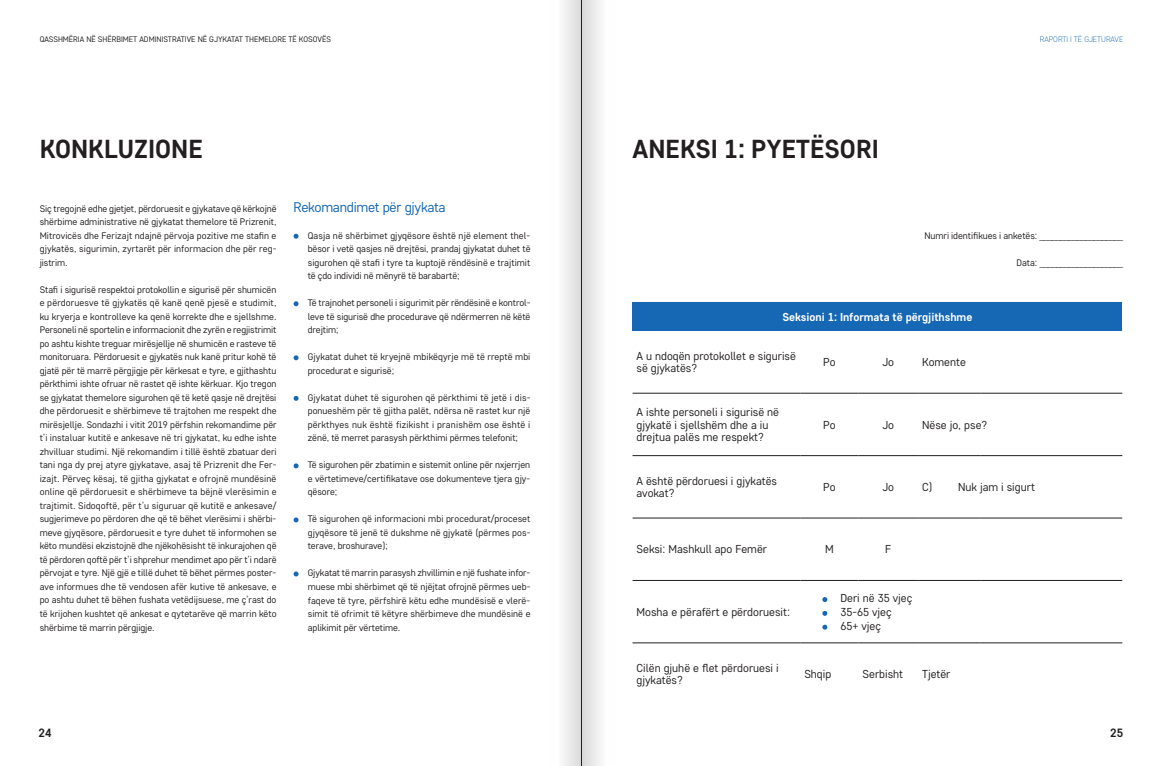
<style>
.page{position:relative;width:1163px;height:766px;background:#fff}
.page>*{position:absolute;margin:0;border:0;box-sizing:border-box;transform-origin:0 0}
.t1{font:700 26px "Core Sans D55";color:#231f20}
.t2{font:14px "Core Sans D35";letter-spacing:-.02em;color:#1768b4}
.t3{font:700 12px "Core Sans D55";color:#231f20}
.t4{font:11.5px/12.4px "Core Sans D35";color:#231f20}
.t5{font:700 11.5px "Core Sans D55";color:#fff}
.t6{font:9.5px/13.5px "Core Sans D35";color:#231f20;text-align:justify}
.t7{font:8px "Core Sans D35";color:#231f20}
.t8{font:300 8px "Core Sans D25";color:#1768b4}
</style>
<div class="page">
<svg style="left:293px;top:234px;width:5px;height:4px"></svg>
<svg style="left:293px;top:301px;width:5px;height:5px"></svg>
<svg style="left:293px;top:355px;width:5px;height:5px"></svg>
<svg style="left:293px;top:396px;width:5px;height:4px"></svg>
<svg style="left:293px;top:463px;width:5px;height:5px"></svg>
<svg style="left:293px;top:517px;width:5px;height:5px"></svg>
<svg style="left:293px;top:571px;width:5px;height:5px"></svg>
<div style="left:632px;top:302px;width:490px;height:29px;background:#1768b4"></div>
<hr style="left:632px;top:393px;width:168px;height:1px;background:#231f20">
<hr style="left:800px;top:393px;width:58px;height:1px;background:#231f20">
<hr style="left:858px;top:393px;width:60px;height:1px;background:#231f20">
<hr style="left:918px;top:393px;width:62px;height:1px;background:#231f20">
<hr style="left:980px;top:393px;width:142px;height:1px;background:#231f20">
<hr style="left:632px;top:455px;width:168px;height:1px;background:#231f20">
<hr style="left:800px;top:455px;width:58px;height:1px;background:#231f20">
<hr style="left:858px;top:455px;width:60px;height:1px;background:#231f20">
<hr style="left:918px;top:455px;width:62px;height:1px;background:#231f20">
<hr style="left:980px;top:455px;width:142px;height:1px;background:#231f20">
<hr style="left:632px;top:517px;width:168px;height:1px;background:#231f20">
<hr style="left:800px;top:517px;width:58px;height:1px;background:#231f20">
<hr style="left:858px;top:517px;width:60px;height:1px;background:#231f20">
<hr style="left:918px;top:517px;width:62px;height:1px;background:#231f20">
<hr style="left:980px;top:517px;width:142px;height:1px;background:#231f20">
<hr style="left:632px;top:580px;width:168px;height:1px;background:#231f20">
<hr style="left:800px;top:580px;width:58px;height:1px;background:#231f20">
<hr style="left:858px;top:580px;width:60px;height:1px;background:#231f20">
<hr style="left:918px;top:580px;width:62px;height:1px;background:#231f20">
<hr style="left:980px;top:580px;width:142px;height:1px;background:#231f20">
<hr style="left:632px;top:642px;width:168px;height:1px;background:#231f20">
<hr style="left:800px;top:642px;width:58px;height:1px;background:#231f20">
<hr style="left:858px;top:642px;width:60px;height:1px;background:#231f20">
<hr style="left:918px;top:642px;width:62px;height:1px;background:#231f20">
<hr style="left:980px;top:642px;width:142px;height:1px;background:#231f20">
<svg style="left:822px;top:597px;width:5px;height:5px"></svg>
<svg style="left:822px;top:610px;width:5px;height:5px"></svg>
<svg style="left:822px;top:624px;width:5px;height:5px"></svg>
<svg style="left:564px;top:0;width:36px;height:765px"></svg>
<hr style="left:581px;top:0;width:1px;height:765px;background:#231f20">
<p class="t7" style="left:40px;top:34px;width:293px">QASSHMËRIA NË SHËRBIMET ADMINISTRATIVE NË GJYKATAT THEMELORE TË KOSOVËS</p>
<p class="t8" style="left:1039px;top:34px;width:85px">RAPORTI I TË GJETURAVE</p>
<h1 class="t1" style="left:40px;top:131px;width:165px">KONKLUZIONE</h1>
<p class="t6" style="left:40px;top:201px;width:238px">Siç tregojnë edhe gjetjet, përdoruesit e gjykatave që kërkojnë shërbime administrative në gjykatat themelore të Prizrenit, Mitrovicës dhe Ferizajt ndajnë përvoja pozitive me stafin e gjykatës, sigurimin, zyrtarët për informacion dhe për reg&shy;jistrim.</p>
<p class="t6" style="left:40px;top:282px;width:238px">Stafi i sigurisë respektoi protokollin e sigurisë për shumicën e përdoruesve të gjykatës që kanë qenë pjesë e studimit, ku kryerja e kontrolleve ka qenë korrekte dhe e sjellshme.<br>Personeli në sportelin e informacionit dhe zyrën e regjistrimit po ashtu kishte treguar mirësjellje në shumicën e rasteve të monitoruara. Përdoruesit e gjykatës nuk kanë pritur kohë të gjatë për të marrë përgjigje për kërkesat e tyre, e gjithashtu përkthimi ishte ofruar në rastet që ishte kërkuar. Kjo tregon se gjykatat themelore sigurohen që të ketë qasje në drejtësi dhe përdoruesit e shërbimeve të trajtohen me respekt dhe mirësjellje. Sondazhi i vitit 2019 përfshin rekomandime për t’i instaluar kutitë e ankesave në tri gjykatat, ku edhe ishte zhvilluar studimi. Një rekomandim i tillë është zbatuar deri tani nga dy prej atyre gjykatave, asaj të Prizrenit dhe Fer&shy;izajt. Përveç kësaj, të gjitha gjykatat e ofrojnë mundësinë online që përdoruesit e shërbimeve ta bëjnë vlerësimin e trajtimit. Sidoqoftë, për t’u siguruar që kutitë e ankesave/ sugjerimeve po përdoren dhe që të bëhet vlerësimi i shërbi&shy;meve gjyqësore, përdoruesit e tyre duhet të informohen se këto mundësi ekzistojnë dhe njëkohësisht të inkurajohen që të përdoren qoftë për t’i shprehur mendimet apo për t’i ndarë përvojat e tyre. Një gjë e tillë duhet të bëhet përmes poster&shy;ave informues dhe të vendosen afër kutive të ankesave, e po ashtu duhet të bëhen fushata vetëdijsuese, me ç’rast do të krijohen kushtet që ankesat e qytetarëve që marrin këto shërbime të marrin përgjigje.</p>
<h2 class="t2" style="left:293px;top:198px;width:154px">Rekomandimet për gjykata</h2>
<p class="t6" style="left:308px;top:228px;width:224px">Qasja në shërbimet gjyqësore është një element thel&shy;bësor i vetë qasjes në drejtësi, prandaj gjykatat duhet të sigurohen që stafi i tyre ta kuptojë rëndësinë e trajtimit të çdo individi në mënyrë të barabartë;</p>
<p class="t6" style="left:308px;top:296px;width:224px">Të trajnohet personeli i sigurimit për rëndësinë e kontrol&shy;leve të sigurisë dhe procedurave që ndërmerren në këtë drejtim;</p>
<p class="t6" style="left:308px;top:350px;width:224px">Gjykatat duhet të kryejnë mbikëqyrje më të rreptë mbi procedurat e sigurisë;</p>
<p class="t6" style="left:308px;top:390px;width:224px">Gjykatat duhet të sigurohen që përkthimi të jetë i dis&shy;ponueshëm për të gjitha palët, ndërsa në rastet kur një përkthyes nuk është fizikisht i pranishëm ose është i zënë, të merret parasysh përkthimi përmes telefonit;</p>
<p class="t6" style="left:308px;top:458px;width:224px">Të sigurohen për zbatimin e sistemit online për nxjerrjen e vërtetimeve/certifikatave ose dokumenteve tjera gjy&shy;qësore;</p>
<p class="t6" style="left:308px;top:512px;width:224px">Të sigurohen që informacioni mbi procedurat/proceset gjyqësore të jenë të dukshme në gjykatë (përmes pos&shy;terave, broshurave);</p>
<p class="t6" style="left:308px;top:566px;width:224px">Gjykatat të marrin parasysh zhvillimin e një fushate infor&shy;muese mbi shërbimet që të njëjtat ofrojnë përmes ueb&shy;faqeve të tyre, përfshirë këtu edhe mundësisë e vlerë&shy;simit të ofrimit të këtyre shërbimeve dhe mundësinë e aplikimit për vërtetime.</p>
<h1 class="t1" style="left:632px;top:131px;width:248px">ANEKSI 1: PYETËSORI</h1>
<p class="t6" style="left:924px;top:228px;width:200px">Numri identifikues i anketës: ____________________</p>
<p class="t6" style="left:1016px;top:255px;width:108px">Data: ____________________</p>
<p class="t5" style="left:782px;top:309px;width:191px">Seksioni 1: Informata të përgjithshme</p>
<p class="t4" style="left:636px;top:349px;width:161px">A u ndoqën protokollet e sigurisë së gjykatës?</p>
<p class="t4" style="left:823px;top:355px;width:14px">Po</p>
<p class="t4" style="left:882px;top:355px;width:13px">Jo</p>
<p class="t4" style="left:922px;top:355px;width:45px">Komente</p>
<p class="t4" style="left:636px;top:405px;width:144px">A ishte personeli i sigurisë në gjykatë i sjellshëm dhe a iu drejtua palës me respekt?</p>
<p class="t4" style="left:823px;top:418px;width:14px">Po</p>
<p class="t4" style="left:882px;top:418px;width:13px">Jo</p>
<p class="t4" style="left:922px;top:418px;width:67px">Nëse jo, pse?</p>
<p class="t4" style="left:636px;top:474px;width:142px">A është përdoruesi i gjykatës avokat?</p>
<p class="t4" style="left:823px;top:480px;width:14px">Po</p>
<p class="t4" style="left:882px;top:480px;width:13px">Jo</p>
<p class="t4" style="left:922px;top:480px;width:114px">C) Nuk jam i sigurt</p>
<p class="t4" style="left:636px;top:542px;width:132px">Seksi: Mashkull apo Femër</p>
<p class="t4" style="left:825px;top:542px;width:10px">M</p>
<p class="t4" style="left:885px;top:542px;width:8px">F</p>
<p class="t4" style="left:636px;top:605px;width:155px">Mosha e përafërt e përdoruesit:</p>
<p class="t4" style="left:840px;top:590px;width:73px;line-height:13.8px">Deri në 35 vjeç<br>35-65 vjeç<br>65+ vjeç</p>
<p class="t4" style="left:636px;top:661px;width:144px">Cilën gjuhë e flet përdoruesi i gjykatës?</p>
<p class="t4" style="left:804px;top:667px;width:28px">Shqip</p>
<p class="t4" style="left:862px;top:667px;width:42px">Serbisht</p>
<p class="t4" style="left:922px;top:667px;width:30px">Tjetër</p>
<p class="t3" style="left:39px;top:724px;width:14px">24</p>
<p class="t3" style="left:1110px;top:724px;width:14px">25</p>
</div>
